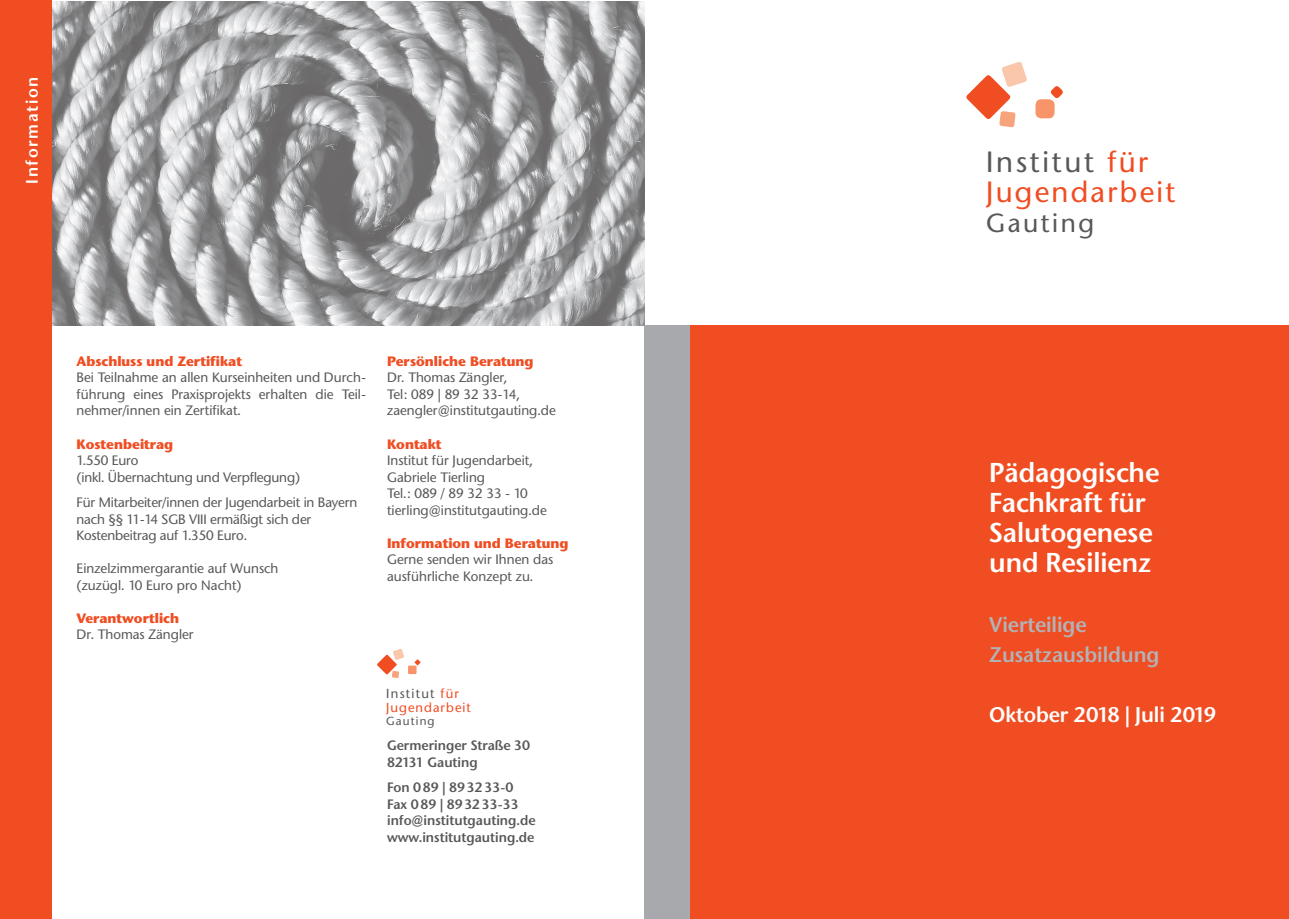
<style>
.page{position:relative;width:1289px;height:919px;background:#fff}
.page>*{position:absolute;margin:0;border:0;box-sizing:border-box;transform-origin:0 0}
.t1{font:500 28.95px/30px "Stone Sans BQ";letter-spacing:.08em;color:#f04d22}
.Titel{font:600 27px/30px "Stone Sans BQ";letter-spacing:-.005em;color:#fff}
.t2{font:500 25.95px "Stone Sans BQ";letter-spacing:.1em;color:#57585a}
.Titel_Grau{font:600 21px "Stone Sans BQ";letter-spacing:-.005em;color:#b2b3b7}
.t3{font:600 21px "Stone Sans BQ";letter-spacing:-.005em;color:#fff}
.t4{font:600 16.5px "Stone Sans BQ";letter-spacing:.1em;color:#fff}
.Fliesstext_medium{font:500 13.5px/16.5px "Stone Sans BQ";letter-spacing:.005em;color:#57585a}
.t5{font:600 13.5px/16.5px "Stone Sans BQ";color:#57585a}
.Fliesstext_FETT{font:700 13.5px "Stone Sans BQ";color:#f04d22}
.t6{font:500 12.9px/13.5px "Stone Sans BQ";letter-spacing:.08em;color:#f04d22}
.t7{font:500 11.55px "Stone Sans BQ";letter-spacing:.1em;color:#57585a}
.s1{color:#57585a}
</style>
<div class="page">
<img style="left:51px;top:1px;width:593px;height:324px">
<svg style="left:377px;top:649px;width:27px;height:29px"></svg>
<div style="left:408px;top:665px;width:8px;height:9px;background:#f7946a"></div>
<svg style="left:414px;top:659px;width:7px;height:6px"></svg>
<div style="left:644px;top:325px;width:644px;height:593px;background:#f04d22"></div>
<div style="left:644px;top:325px;width:46px;height:593px;background:#a8a9ad"></div>
<svg style="left:966px;top:62px;width:61px;height:65px"></svg>
<div style="left:1035px;top:99px;width:19px;height:19px;background:#f7946a;border-radius:6px"></div>
<svg style="left:1050px;top:86px;width:13px;height:12px"></svg>
<div style="left:0;top:0;width:51px;height:918px;background:#f04d22"></div>
<p class="t4" style="left:22px;top:184px;width:109px;rotate:-90deg">Information</p>
<p class="Fliesstext_FETT" style="left:77px;top:352px;width:167px">Abschluss und Zertifikat</p>
<p class="Fliesstext_medium" style="left:77px;top:369px;width:291px;text-align:justify">Bei Teilnahme an allen Kurseinheiten und Durch&shy;führung eines Praxisprojekts erhalten die Teil&shy;nehmer/innen ein Zertifikat.</p>
<p class="Fliesstext_FETT" style="left:77px;top:435px;width:98px">Kostenbeitrag</p>
<p class="Fliesstext_medium" style="left:77px;top:452px;width:63px">1.550 Euro</p>
<p class="Fliesstext_medium" style="left:77px;top:468px;width:225px">(inkl. Übernachtung und Verpflegung)</p>
<p class="Fliesstext_medium" style="left:77px;top:494px;width:282px">Für Mitarbeiter/innen der Jugendarbeit in Bayern nach §§ 11-14 SGB VIII ermäßigt sich der</p>
<p class="Fliesstext_medium" style="left:77px;top:527px;width:172px">Kostenbeitrag auf 1.350 Euro.</p>
<p class="Fliesstext_medium" style="left:77px;top:560px;width:203px">Einzelzimmergarantie auf Wunsch</p>
<p class="Fliesstext_medium" style="left:77px;top:576px;width:167px">(zuzügl. 10 Euro pro Nacht)</p>
<p class="Fliesstext_FETT" style="left:77px;top:609px;width:104px">Verantwortlich</p>
<p class="Fliesstext_medium" style="left:77px;top:626px;width:119px">Dr. Thomas Zängler</p>
<p class="Fliesstext_FETT" style="left:387px;top:352px;width:148px">Persönliche Beratung</p>
<p class="Fliesstext_medium" style="left:387px;top:369px;width:121px">Dr. Thomas Zängler,</p>
<p class="Fliesstext_medium" style="left:387px;top:386px;width:134px">Tel: 089 | 89 32 33-14,</p>
<p class="Fliesstext_medium" style="left:387px;top:402px;width:170px">zaengler@institutgauting.de</p>
<p class="Fliesstext_FETT" style="left:387px;top:435px;width:56px">Kontakt</p>
<p class="Fliesstext_medium" style="left:387px;top:452px;width:147px">Institut für Jugendarbeit,</p>
<p class="Fliesstext_medium" style="left:387px;top:468px;width:99px">Gabriele Tierling</p>
<p class="Fliesstext_medium" style="left:387px;top:485px;width:142px">Tel.: 089 / 89 32 33 - 10</p>
<p class="Fliesstext_medium" style="left:387px;top:501px;width:161px">tierling@institutgauting.de</p>
<p class="Fliesstext_FETT" style="left:387px;top:534px;width:183px">Information und Beratung</p>
<p class="Fliesstext_medium" style="left:387px;top:551px;width:168px">Gerne senden wir Ihnen das ausführliche Konzept zu.</p>
<p class="t6" style="left:386px;top:687px;width:86px"><span class="s1">Institut</span> für<br>Jugendarbeit</p>
<p class="t7" style="left:386px;top:713px;width:50px">Gauting</p>
<p class="t5" style="left:387px;top:737px;width:145px">Germeringer Straße 30<br>82131 Gauting</p>
<p class="t5" style="left:387px;top:779px;width:133px">Fon 089 | 893233-0<br>Fax 089 | 893233-33</p>
<p class="t5" style="left:387px;top:812px;width:150px">info@institutgauting.de www.institutgauting.de</p>
<p class="t1" style="left:986px;top:147px;width:190px"><span class="s1">Institut</span> für<br>Jugendarbeit</p>
<p class="t2" style="left:986px;top:207px;width:109px">Gauting</p>
<p class="Titel" style="left:989px;top:457px;width:172px">Pädagogische</p>
<p class="Titel" style="left:989px;top:487px;width:158px">Fachkraft für</p>
<p class="Titel" style="left:989px;top:517px;width:165px">Salutogenese und Resilienz</p>
<p class="Titel_Grau" style="left:989px;top:611px;width:99px">Vierteilige</p>
<p class="Titel_Grau" style="left:989px;top:641px;width:171px">Zusatzausbildung</p>
<p class="t3" style="left:989px;top:701px;width:229px">Oktober 2018 | Juli 2019</p>
</div>
